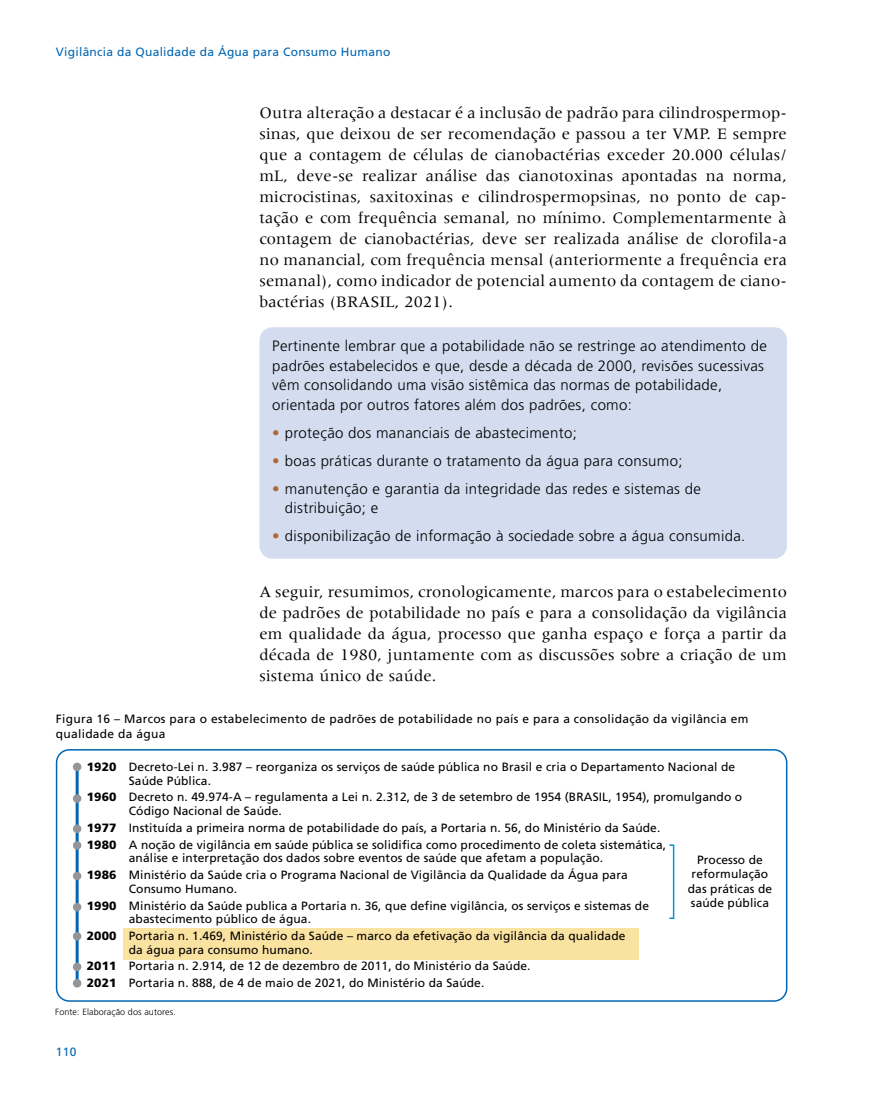
<style>
.page{position:relative;width:872px;height:1106px;background:#fff}
.page>*{position:absolute;margin:0;border:0;box-sizing:border-box;transform-origin:0 0}
.t1{font:16.5px/21px "Meridien LT Std";letter-spacing:.01em;color:#000;text-align:justify}
.t2{font:300 15px/19.5px "Frutiger LT Std";letter-spacing:.02em;color:#000}
.t3{font:12px/17px "Frutiger LT Std";letter-spacing:.01em;color:#000}
.t4{font:12px "Frutiger LT Std";letter-spacing:.025em;color:#0066b3}
.t5{font:300 9px "Frutiger LT Std";letter-spacing:.01em;color:#000}
.s1{font-weight:400;color:#b16733}
.s2{font-weight:900}
</style>
<div class="page">
<div style="left:123px;top:927px;width:516px;height:32px;background:#fae2a1"></div>
<div style="left:56px;top:749px;width:731px;height:252px;border:2px solid #0066b3;border-radius:13px"></div>
<div style="left:259px;top:327px;width:528px;height:231px;background:#d4dcf0;border-radius:13px"></div>
<hr style="left:76px;top:765px;width:3px;height:220px;background:#0066b3">
<div style="left:73px;top:762px;width:8px;height:9px;background:#939598;border-radius:50%"></div>
<div style="left:73px;top:794px;width:8px;height:8px;background:#939598;border-radius:50%"></div>
<div style="left:73px;top:824px;width:8px;height:9px;background:#939598;border-radius:50%"></div>
<div style="left:73px;top:841px;width:8px;height:8px;background:#939598;border-radius:50%"></div>
<div style="left:73px;top:871px;width:8px;height:9px;background:#939598;border-radius:50%"></div>
<div style="left:73px;top:903px;width:8px;height:8px;background:#939598;border-radius:50%"></div>
<div style="left:73px;top:932px;width:8px;height:8px;background:#939598;border-radius:50%"></div>
<div style="left:73px;top:962px;width:8px;height:9px;background:#939598;border-radius:50%"></div>
<div style="left:73px;top:979px;width:8px;height:8px;background:#939598;border-radius:50%"></div>
<div style="left:668px;top:844px;width:6px;height:75px;border:2px solid #0095da"></div>
<p class="t4" style="left:56px;top:45px;width:336px">Vigilância da Qualidade da Água para Consumo Humano</p>
<p class="t1" style="left:259px;top:102px;width:529px">Outra alteração a destacar é a inclusão de padrão para cilindrospermop&shy;sinas, que deixou de ser recomendação e passou a ter VMP. E sempre que a contagem de células de cianobactérias exceder 20.000 células/ mL, deve-se realizar análise das cianotoxinas apontadas na norma, microcistinas, saxitoxinas e cilindrospermopsinas, no ponto de cap&shy;tação e com frequência semanal, no mínimo. Complementarmente à contagem de cianobactérias, deve ser realizada análise de clorofila-a no manancial, com frequência mensal (anteriormente a frequência era semanal), como indicador de potencial aumento da contagem de ciano&shy;bactérias (BRASIL, 2021).</p>
<p class="t2" style="left:272px;top:336px;width:496px">Pertinente lembrar que a potabilidade não se restringe ao atendimento de padrões estabelecidos e que, desde a década de 2000, revisões sucessivas vêm consolidando uma visão sistêmica das normas de potabilidade, orientada por outros fatores além dos padrões, como:</p>
<p class="t2" style="left:272px;top:423px;width:306px"><span class="s1">•</span> proteção dos mananciais de abastecimento;</p>
<p class="t2" style="left:272px;top:451px;width:412px"><span class="s1">•</span> boas práticas durante o tratamento da água para consumo;</p>
<p class="t2" style="left:285px;top:479px;width:417px;text-indent:-13px"><span class="s1">•</span> manutenção e garantia da integridade das redes e sistemas de distribuição; e</p>
<p class="t2" style="left:272px;top:526px;width:474px"><span class="s1">•</span> disponibilização de informação à sociedade sobre a água consumida.</p>
<p class="t1" style="left:259px;top:581px;width:529px">A seguir, resumimos, cronologicamente, marcos para o estabelecimento de padrões de potabilidade no país e para a consolidação da vigilância em qualidade da água, processo que ganha espaço e força a partir da década de 1980, juntamente com as discussões sobre a criação de um sistema único de saúde.</p>
<p class="t3" style="left:56px;top:711px;width:694px;line-height:15px">Figura 16 – Marcos para o estabelecimento de padrões de potabilidade no país e para a consolidação da vigilância em qualidade da água</p>
<p class="t3" style="left:129px;top:760px;width:608px;line-height:13.5px;text-indent:-42px"><span class="s2">1920</span> Decreto-Lei n. 3.987 – reorganiza os serviços de saúde pública no Brasil e cria o Departamento Nacional de<br>Saúde Pública.</p>
<p class="t3" style="left:129px;top:790px;width:615px;line-height:13.5px;text-indent:-42px"><span class="s2">1960</span> Decreto n. 49.974-A – regulamenta a Lei n. 2.312, de 3 de setembro de 1954 (BRASIL, 1954), promulgando o<br>Código Nacional de Saúde.</p>
<p class="t3" style="left:87px;top:819px;width:581px"><span class="s2">1977</span> Instituída a primeira norma de potabilidade do país, a Portaria n. 56, do Ministério da Saúde.<br><span class="s2">1980</span> A noção de vigilância em saúde pública se solidifica como procedimento de coleta sistemática,</p>
<p class="t3" style="left:87px;top:849px;width:542px;text-indent:42px">análise e interpretação dos dados sobre eventos de saúde que afetam a população.<br><span class="s2">1986</span> Ministério da Saúde cria o Programa Nacional de Vigilância da Qualidade da Água para</p>
<p class="t3" style="left:87px;top:880px;width:563px;text-indent:42px">Consumo Humano.<br><span class="s2">1990</span> Ministério da Saúde publica a Portaria n. 36, que define vigilância, os serviços e sistemas de</p>
<p class="t3" style="left:87px;top:910px;width:540px;text-indent:42px">abastecimento público de água.<br><span class="s2">2000</span> Portaria n. 1.469, Ministério da Saúde – marco da efetivação da vigilância da qualidade</p>
<p class="t3" style="left:87px;top:941px;width:445px;text-indent:42px">da água para consumo humano.<br><span class="s2">2011</span> Portaria n. 2.914, de 12 de dezembro de 2011, do Ministério da Saúde.<br><span class="s2">2021</span> Portaria n. 888, de 4 de maio de 2021, do Ministério da Saúde.</p>
<p class="t3" style="left:687px;top:852px;width:86px;line-height:14.4px;text-align:center">Processo de reformulação das práticas de saúde pública</p>
<p class="t5" style="left:55px;top:1006px;width:122px">Fonte: Elaboração dos autores.</p>
<p class="t4" style="left:56px;top:1044px;width:22px">110</p>
</div>
